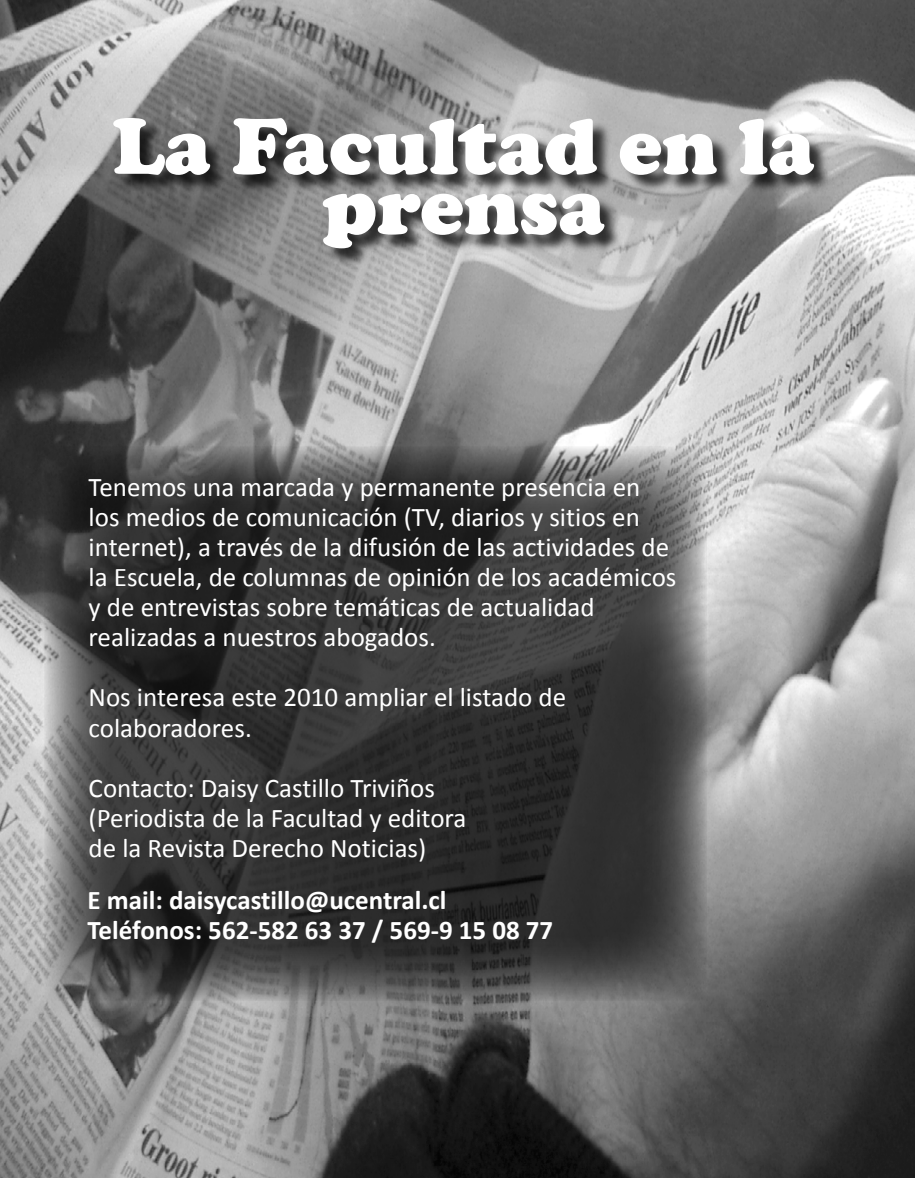
<style>
.page{position:relative;width:915px;height:1178px;background:#fff}
.page>*{position:absolute;margin:0;border:0;box-sizing:border-box;transform-origin:0 0}
.t1{font:900 82.5px/60px "Cooper";color:#fff;text-align:center}
.t2{font:27px/30px "Calibri";color:#fff}
.t3{font:700 27px/30px "Calibri";color:#fff}
</style>
<div class="page">
<img style="left:0;top:0;width:914px;height:1178px">
<svg style="left:44px;top:446px;width:662px;height:555px;background:#3e3e3e"></svg>
<div style="left:115px;top:118px;width:718px;height:151px;background:#000;opacity:.75"></div>
<h1 class="t1" style="left:112px;top:116px;width:704px">La Facultad en la prensa</h1>
<p class="t2" style="left:89px;top:471px;width:589px">Tenemos una marcada y permanente presencia en los medios de comunicación (TV, diarios y sitios en internet), a través de la difusión de las actividades de la Escuela, de columnas de opinión de los académicos y de entrevistas sobre temáticas de actualidad realizadas a nuestros abogados.</p>
<p class="t2" style="left:89px;top:681px;width:479px">Nos interesa este 2010 ampliar el listado de colaboradores.</p>
<p class="t2" style="left:89px;top:771px;width:379px">Contacto: Daisy Castillo Triviños (Periodista de la Facultad y editora de la Revista Derecho Noticias)</p>
<p class="t3" style="left:87px;top:884px;width:467px">E mail: daisycastillo@ucentral.cl<br>Teléfonos: 562-582 63 37 / 569-9 15 08 77</p>
</div>
